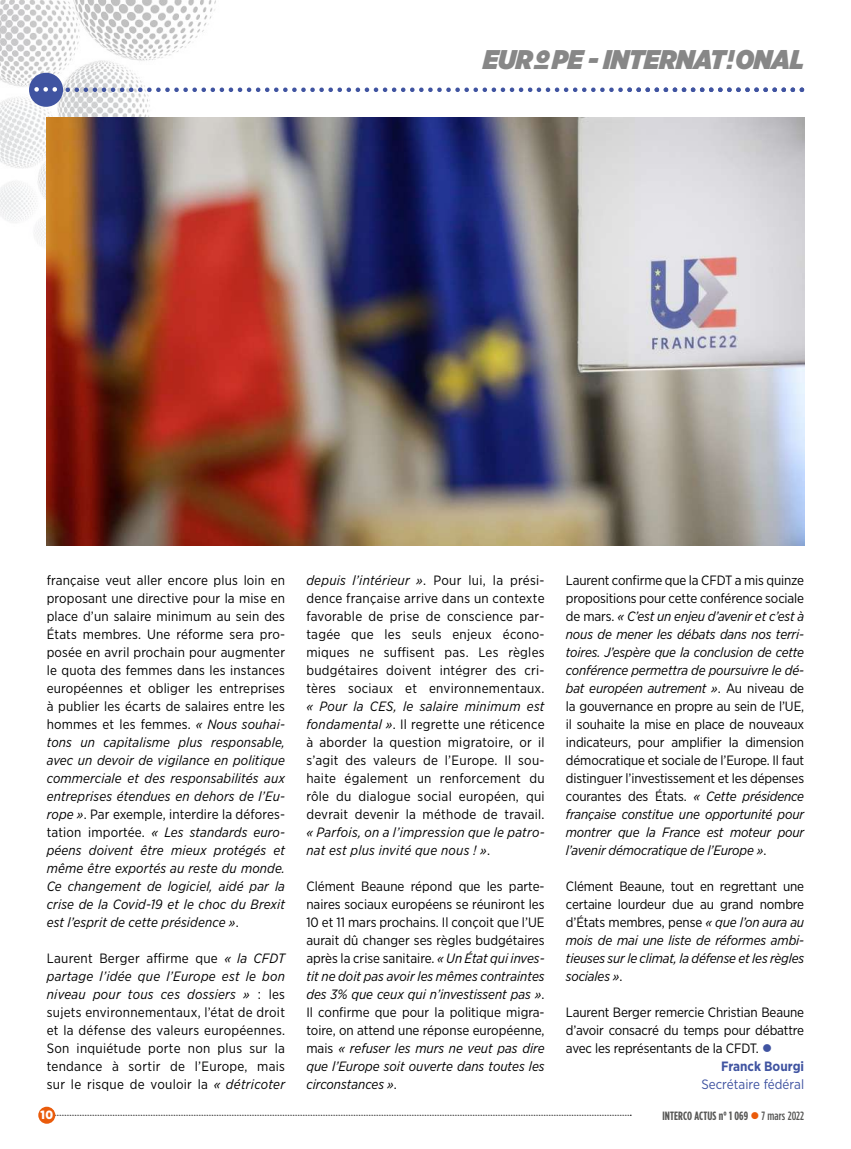
<style>
.page{position:relative;width:851px;height:1149px;background:#fff}
.page>*{position:absolute;margin:0;border:0;box-sizing:border-box;transform-origin:0 0}
.t1{font:italic 900 27px "Gotham Narrow";letter-spacing:-.01em;color:#878787}
.t2{font:13.5px/18px "Gotham Narrow";color:#000;text-align:justify}
.t3{font:italic 13.5px/18px "Gotham Narrow";letter-spacing:-.01em;color:#000;text-align:justify}
.t4{font:italic 13.5px/18px "Gotham Narrow";letter-spacing:.02em;color:#000}
.t5{font:13.5px "Gotham Narrow";color:#4054a1}
.t6{font:700 13.5px "Gotham Narrow";color:#4054a1}
.t7{font:700 12px "Gotham Condensed";letter-spacing:.01em;color:#575756}
.t8{font:900 12px "Gotham Narrow";color:#fff}
.s1{font-family:"CFDT";font-stretch:condensed}
.s2{font-style:italic}
.s3{font-style:normal}
.s4{color:#4054a1}
.s5{color:#ea5b0b}
.s6{font-weight:500}
</style>
<div class="page">
<img style="left:0;top:0;width:260px;height:260px">
<svg style="left:55px;top:1114px;width:576px;height:1px"></svg>
<div style="left:38px;top:1106px;width:17px;height:17px;background:#ea5b0b;border-radius:50%"></div>
<img style="left:47px;top:118px;width:757px;height:427px">
<div style="left:29px;top:73px;width:34px;height:34px;background:#4054a1;border-radius:50%"></div>
<svg style="left:34px;top:87px;width:770px;height:5px"></svg>
<h1 class="t1" style="left:483px;top:41px;width:322px">EUR<span class="s1">O</span>PE - INTERNAT<span class="s1">I</span>ONAL</h1>
<p class="t2" style="left:47px;top:570px;width:240px">française veut aller encore plus loin en proposant une directive pour la mise en place d’un salaire minimum au sein des États membres. Une réforme sera pro&shy;posée en avril prochain pour augmenter le quota des femmes dans les instances européennes et obliger les entreprises à publier les écarts de salaires entre les hommes et les femmes. <span class="s2">« Nous souhai&shy;tons un capitalisme plus responsable, avec un devoir de vigilance en politique commerciale et des responsabilités aux entreprises étendues en dehors de l’Eu&shy;rope »</span>. Par exemple, interdire la défores&shy;tation importée. <span class="s2">« Les standards euro&shy;péens doivent être mieux protégés et même être exportés au reste du monde.<br>Ce changement de logiciel, aidé par la crise de la Covid-19 et le choc du Brexit est l’esprit de cette présidence »</span>.</p>
<p class="t2" style="left:47px;top:948px;width:240px">Laurent Berger affirme que <span class="s2">« la CFDT partage l’idée que l’Europe est le bon niveau pour tous ces dossiers »</span> : les sujets environnementaux, l’état de droit et la défense des valeurs européennes.<br>Son inquiétude porte non plus sur la tendance à sortir de l’Europe, mais sur le risque de vouloir la <span class="s2">« détricoter</span></p>
<p class="t2" style="left:306px;top:570px;width:240px"><span class="s2">depuis l’intérieur »</span>. Pour lui, la prési&shy;dence française arrive dans un contexte favorable de prise de conscience par&shy;tagée que les seuls enjeux écono&shy;miques ne suffisent pas. Les règles budgétaires doivent intégrer des cri&shy;tères sociaux et environnementaux.</p>
<p class="t2" style="left:306px;top:696px;width:240px"><span class="s2">« Pour la CES, le salaire minimum est fondamental »</span>. Il regrette une réticence à aborder la question migratoire, or il s’agit des valeurs de l’Europe. Il sou&shy;haite également un renforcement du rôle du dialogue social européen, qui devrait devenir la méthode de travail.</p>
<p class="t4" style="left:306px;top:822px;width:240px">« Parfois, on a l’impression que le patro&shy;nat est plus invité que nous ! »<span class="s3">.</span></p>
<p class="t2" style="left:306px;top:876px;width:240px">Clément Beaune répond que les parte&shy;naires sociaux européens se réuniront les 10 et 11 mars prochains. Il conçoit que l’UE aurait dû changer ses règles budgétaires après la crise sanitaire. <span class="s2">« Un État qui inves&shy;tit ne doit pas avoir les mêmes contraintes des 3% que ceux qui n’investissent pas »</span>.<br>Il confirme que pour la politique migra&shy;toire, on attend une réponse européenne, mais <span class="s2">« refuser les murs ne veut pas dire que l’Europe soit ouverte dans toutes les circonstances »</span>.</p>
<p class="t2" style="left:566px;top:570px;width:240px">Laurent confirme que la CFDT a mis quinze propositions pour cette conférence sociale de mars. <span class="s2">« C’est un enjeu d’avenir et c’est à nous de mener les débats dans nos terri&shy;toires. J’espère que la conclusion de cette conférence permettra de poursuivre le dé&shy;bat européen autrement »</span>. Au niveau de la gouvernance en propre au sein de l’UE, il souhaite la mise en place de nouveaux indicateurs, pour amplifier la dimension démocratique et sociale de l’Europe. Il faut distinguer l’investissement et les dépenses courantes des États. <span class="s2">« Cette présidence française constitue une opportunité pour montrer que la France est moteur pour l’avenir démocratique de l’Europe »</span>.</p>
<p class="t3" style="left:566px;top:876px;width:240px"><span class="s3">Clément Beaune, tout en regrettant une certaine lourdeur due au grand nombre d’États membres, pense</span> « que l’on aura au mois de mai une liste de réformes ambi&shy;tieuses sur le climat, la défense et les règles sociales »<span class="s3">.</span></p>
<p class="t2" style="left:566px;top:1002px;width:240px">Laurent Berger remercie Christian Beaune</p>
<p class="t2" style="left:566px;top:1020px;width:240px">d’avoir consacré du temps pour débattre</p>
<p class="t2" style="left:566px;top:1038px;width:208px">avec les représentants de la CFDT. <span class="s4">●</span></p>
<p class="t6" style="left:721px;top:1057px;width:85px">Franck Bourgi</p>
<p class="t5" style="left:701px;top:1075px;width:104px">Secrétaire fédéral</p>
<p class="t8" style="left:41px;top:1106px;width:14px">10</p>
<p class="t7" style="left:662px;top:1107px;width:143px">INTERCO ACTUS n° 1 069 <span class="s5">●</span> <span class="s6">7 mars 2022</span></p>
</div>
